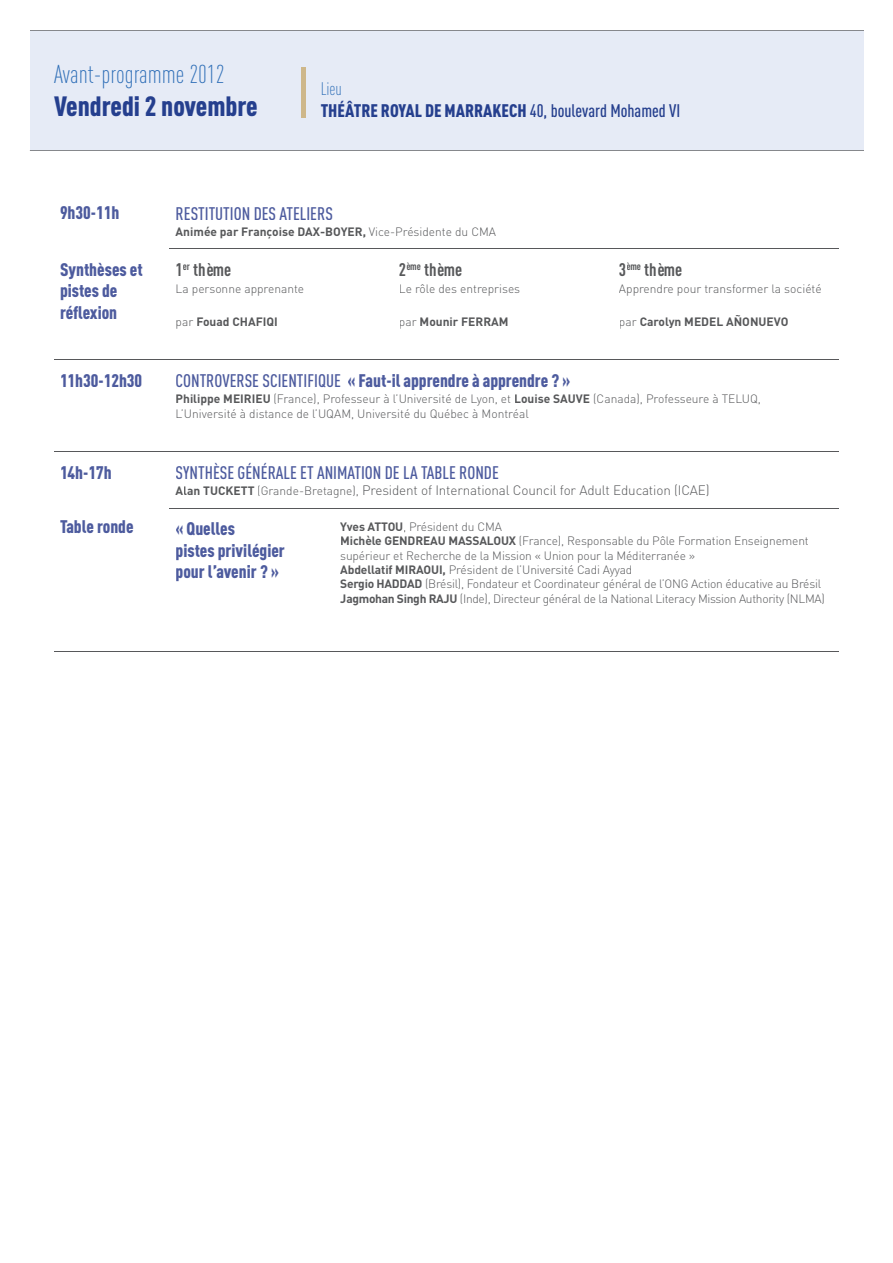
<style>
.page{position:relative;width:893px;height:1263px;background:#fff}
.page>*{position:absolute;margin:0;border:0;box-sizing:border-box;transform-origin:0 0}
.t1{font:900 27.6px "DIN Cond";color:#253f8e}
.t2{font:300 25.5px "DIN Cond";color:#3170b8}
.t3{font:900 18px/21.6px "DIN Cond";color:#4d5b9e}
.t4{font:500 18px "DIN Cond";color:#4d5b9e}
.t5{font:900 18px/21.6px "DIN Cond";color:#253f8e}
.t6{font:700 18px "DIN Cond";color:#57585a}
.t7{font:300 13.5px "DIN";letter-spacing:-.01em;color:#57585a}
.t8{font:300 12px/14.4px "DIN";letter-spacing:-.01em;color:#57585a}
.t9{font:700 12px "DIN";color:#57585a}
.s1{font-weight:300;color:#3170b8}
.s2{font-weight:500}
.s3{font-weight:300}
.s4{font-weight:700}
.s5{font-weight:700;font-size:12px}
.s6{font-size:12px}
</style>
<div class="page">
<div style="left:30px;top:30px;width:833px;height:120px;background:#e6ebf6"></div>
<hr style="left:30px;top:30px;width:833px;height:1px;background:#86888c">
<hr style="left:30px;top:150px;width:833px;height:1px;background:#86888c">
<div style="left:301px;top:67px;width:5px;height:50px;background:#ceb78a"></div>
<hr style="left:170px;top:248px;width:164px;height:1px;background:#57585a">
<hr style="left:334px;top:248px;width:59px;height:1px;background:#57585a">
<hr style="left:393px;top:248px;width:220px;height:1px;background:#57585a">
<hr style="left:613px;top:248px;width:226px;height:1px;background:#57585a">
<hr style="left:54px;top:359px;width:116px;height:1px;background:#57585a">
<hr style="left:170px;top:359px;width:164px;height:1px;background:#57585a">
<hr style="left:334px;top:359px;width:59px;height:1px;background:#57585a">
<hr style="left:393px;top:359px;width:220px;height:1px;background:#57585a">
<hr style="left:613px;top:359px;width:226px;height:1px;background:#57585a">
<hr style="left:54px;top:451px;width:116px;height:1px;background:#57585a">
<hr style="left:170px;top:451px;width:164px;height:1px;background:#57585a">
<hr style="left:334px;top:451px;width:59px;height:1px;background:#57585a">
<hr style="left:393px;top:451px;width:220px;height:1px;background:#57585a">
<hr style="left:613px;top:451px;width:226px;height:1px;background:#57585a">
<hr style="left:170px;top:508px;width:164px;height:1px;background:#57585a">
<hr style="left:334px;top:508px;width:59px;height:1px;background:#57585a">
<hr style="left:393px;top:508px;width:220px;height:1px;background:#57585a">
<hr style="left:613px;top:508px;width:226px;height:1px;background:#57585a">
<hr style="left:170px;top:651px;width:164px;height:1px;background:#57585a">
<hr style="left:334px;top:651px;width:59px;height:1px;background:#57585a">
<hr style="left:393px;top:651px;width:220px;height:1px;background:#57585a">
<hr style="left:613px;top:651px;width:226px;height:1px;background:#57585a">
<hr style="left:54px;top:651px;width:116px;height:1px;background:#57585a">
<h2 class="t2" style="left:54px;top:60px;width:172px">Avant-programme 2012</h2>
<h1 class="t1" style="left:54px;top:89px;width:205px">Vendredi 2 novembre</h1>
<h3 class="t5" style="left:321px;top:77px;width:361px"><span class="s1">Lieu<br></span>THÉÂTRE ROYAL DE MARRAKECH <span class="s2">40, boulevard Mohamed VI</span></h3>
<h3 class="t3" style="left:60px;top:202px;width:61px">9h30-11h</h3>
<h3 class="t4" style="left:176px;top:202px;width:159px">RESTITUTION DES ATELIERS</h3>
<p class="t9" style="left:176px;top:224px;width:322px">Animée par Françoise DAX-BOYER, <span class="s3">Vice-Présidente du CMA</span></p>
<h3 class="t3" style="left:60px;top:258px;width:84px">Synthèses et pistes de réflexion</h3>
<h3 class="t6" style="left:176px;top:259px;width:57px">1<sup>er</sup> thème</h3>
<h3 class="t6" style="left:399px;top:259px;width:65px">2<sup>ème</sup> thème</h3>
<p class="t8" style="left:399px;top:281px;width:123px">Le rôle des entreprises</p>
<p class="t9" style="left:399px;top:313px;width:111px"><span class="s3">par</span> Mounir FERRAM</p>
<p class="t8" style="left:176px;top:281px;width:130px">La personne apprenante</p>
<p class="t9" style="left:176px;top:313px;width:104px"><span class="s3">par</span> Fouad CHAFIQI</p>
<h3 class="t6" style="left:619px;top:259px;width:65px">3<sup>ème</sup> thème</h3>
<p class="t8" style="left:619px;top:281px;width:204px">Apprendre pour transformer la société</p>
<p class="t9" style="left:619px;top:313px;width:171px"><span class="s3">par</span> Carolyn MEDEL AÑONUEVO</p>
<h3 class="t3" style="left:60px;top:369px;width:84px">11h30-12h30</h3>
<h3 class="t3" style="left:176px;top:369px;width:396px"><span class="s2">CONTROVERSE SCIENTIFIQUE</span> « Faut-il apprendre à apprendre ? »</h3>
<p class="t8" style="left:176px;top:392px;width:587px"><span class="s4">Philippe MEIRIEU</span> (France), Professeur à l’Université de Lyon, et <span class="s4">Louise SAUVE</span> (Canada), Professeure à TELUQ,<br>L’Université à distance de l’UQAM, Université du Québec à Montréal</p>
<h3 class="t3" style="left:60px;top:461px;width:53px">14h-17h</h3>
<h3 class="t3" style="left:60px;top:516px;width:75px">Table ronde</h3>
<h3 class="t4" style="left:176px;top:462px;width:325px">SYNTHÈSE GÉNÉRALE ET ANIMATION DE LA TABLE RONDE</h3>
<p class="t7" style="left:176px;top:482px;width:535px"><span class="s5">Alan TUCKETT</span> <span class="s6">(Grande-Bretagne),</span> President of International Council for Adult Education (ICAE)</p>
<h3 class="t3" style="left:176px;top:517px;width:111px">« Quelles<br>pistes privilégier pour l’avenir ? »</h3>
<p class="t8" style="left:340px;top:519px;width:486px"><span class="s4">Yves ATTOU</span>, Président du CMA<br><span class="s4">Michèle GENDREAU MASSALOUX</span> (France), Responsable du Pôle Formation Enseignement supérieur et Recherche de la Mission « Union pour la Méditerranée »<br><span class="s4">Abdellatif MIRAOUI,</span> Président de l’Université Cadi Ayyad<br><span class="s4">Sergio HADDAD</span> (Brésil), Fondateur et Coordinateur général de l’ONG Action éducative au Brésil <span class="s4">Jagmohan Singh RAJU</span> (Inde), Directeur général de la National Literacy Mission Authority (NLMA)</p>
</div>
